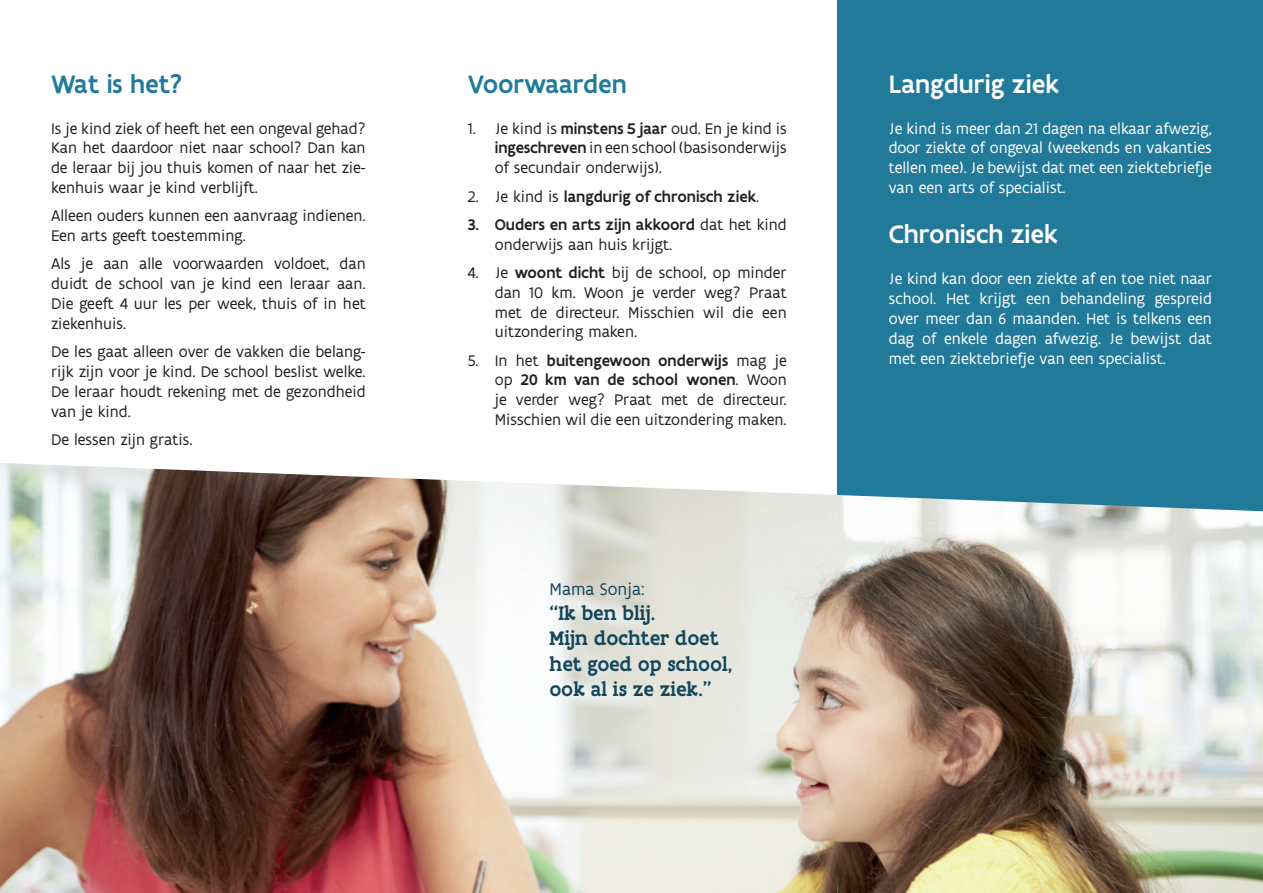
<style>
.page{position:relative;width:1263px;height:893px;background:#fff}
.page>*{position:absolute;margin:0;border:0;box-sizing:border-box;transform-origin:0 0}
.t1{font:500 27px "Flanders Art Sans";color:#fff}
.t2{font:500 27px "Flanders Art Sans";color:#227a9a}
.t3{font:500 21px/25.2px "Flanders Art Serif";color:#13465b}
.t4{font:18px "Flanders Art Sans";color:#13465b}
.t5{font:16.5px/19.8px "Flanders Art Sans";color:#231f20;text-align:justify}
.t6{font:16.5px/19.8px "Flanders Art Sans";color:#fff;text-align:justify}
.t7{font:500 16.5px "Flanders Art Sans";color:#231f20}
.s1{font-weight:500}
.s2{font-weight:400}
</style>
<div class="page">
<div style="left:838px;top:0;width:425px;height:531px;background:#227a9a"></div>
<img style="left:0;top:463px;width:1263px;height:430px">
<h1 class="t2" style="left:51px;top:67px;width:133px">Wat is het?</h1>
<p class="t5" style="left:51px;top:119px;width:316px">Is je kind ziek of heeft het een ongeval gehad?<br>Kan het daardoor niet naar school? Dan kan de leraar bij jou thuis komen of naar het zie&shy;kenhuis waar je kind verblijft.</p>
<p class="t5" style="left:51px;top:206px;width:316px">Alleen ouders kunnen een aanvraag indienen.<br>Een arts geeft toestemming.</p>
<p class="t5" style="left:51px;top:254px;width:316px">Als je aan alle voorwaarden voldoet, dan duidt de school van je kind een leraar aan.<br>Die geeft 4 uur les per week, thuis of in het ziekenhuis.</p>
<p class="t5" style="left:51px;top:342px;width:316px">De les gaat alleen over de vakken die belang&shy;rijk zijn voor je kind. De school beslist welke.<br>De leraar houdt rekening met de gezondheid van je kind.</p>
<p class="t5" style="left:51px;top:430px;width:143px">De lessen zijn gratis.</p>
<h1 class="t2" style="left:468px;top:67px;width:161px">Voorwaarden</h1>
<p class="t5" style="left:495px;top:119px;width:293px;text-indent:-27px">1. Je kind is <span class="s1">minstens 5 jaar</span> oud. En je kind is <span class="s1">ingeschreven</span> in een school (basisonderwijs of secundair onderwijs).</p>
<p class="t7" style="left:468px;top:186px;width:293px"><span class="s2">2. Je kind is</span> langdurig of chronisch ziek<span class="s2">.</span></p>
<p class="t5" style="left:495px;top:215px;width:293px;text-indent:-27px"><span class="s1">3. Ouders en arts zijn akkoord</span> dat het kind onderwijs aan huis krijgt.</p>
<p class="t5" style="left:495px;top:263px;width:293px;text-indent:-27px">4. Je <span class="s1">woont dicht</span> bij de school, op minder dan 10 km. Woon je verder weg? Praat met de directeur. Misschien wil die een uitzondering maken.</p>
<p class="t5" style="left:495px;top:351px;width:293px;text-indent:-27px">5. In het <span class="s1">buitengewoon onderwijs</span> mag je op <span class="s1">20 km van de school wonen</span>. Woon je verder weg? Praat met de directeur.<br>Misschien wil die een uitzondering maken.</p>
<p class="t4" style="left:550px;top:578px;width:96px">Mama Sonja:</p>
<p class="t3" style="left:550px;top:601px;width:184px">“Ik ben blij.<br>Mijn dochter doet het goed op school, ook al is ze ziek.”</p>
<h1 class="t1" style="left:889px;top:67px;width:172px">Langdurig ziek</h1>
<p class="t6" style="left:889px;top:119px;width:325px">Je kind is meer dan 21 dagen na elkaar afwezig, door ziekte of ongeval (weekends en vakanties tellen mee). Je bewijst dat met een ziektebriefje van een arts of specialist.</p>
<h1 class="t1" style="left:889px;top:218px;width:171px">Chronisch ziek</h1>
<p class="t6" style="left:889px;top:269px;width:325px">Je kind kan door een ziekte af en toe niet naar school. Het krijgt een behandeling gespreid over meer dan 6 maanden. Het is telkens een dag of enkele dagen afwezig. Je bewijst dat met een ziektebriefje van een specialist.</p>
</div>
